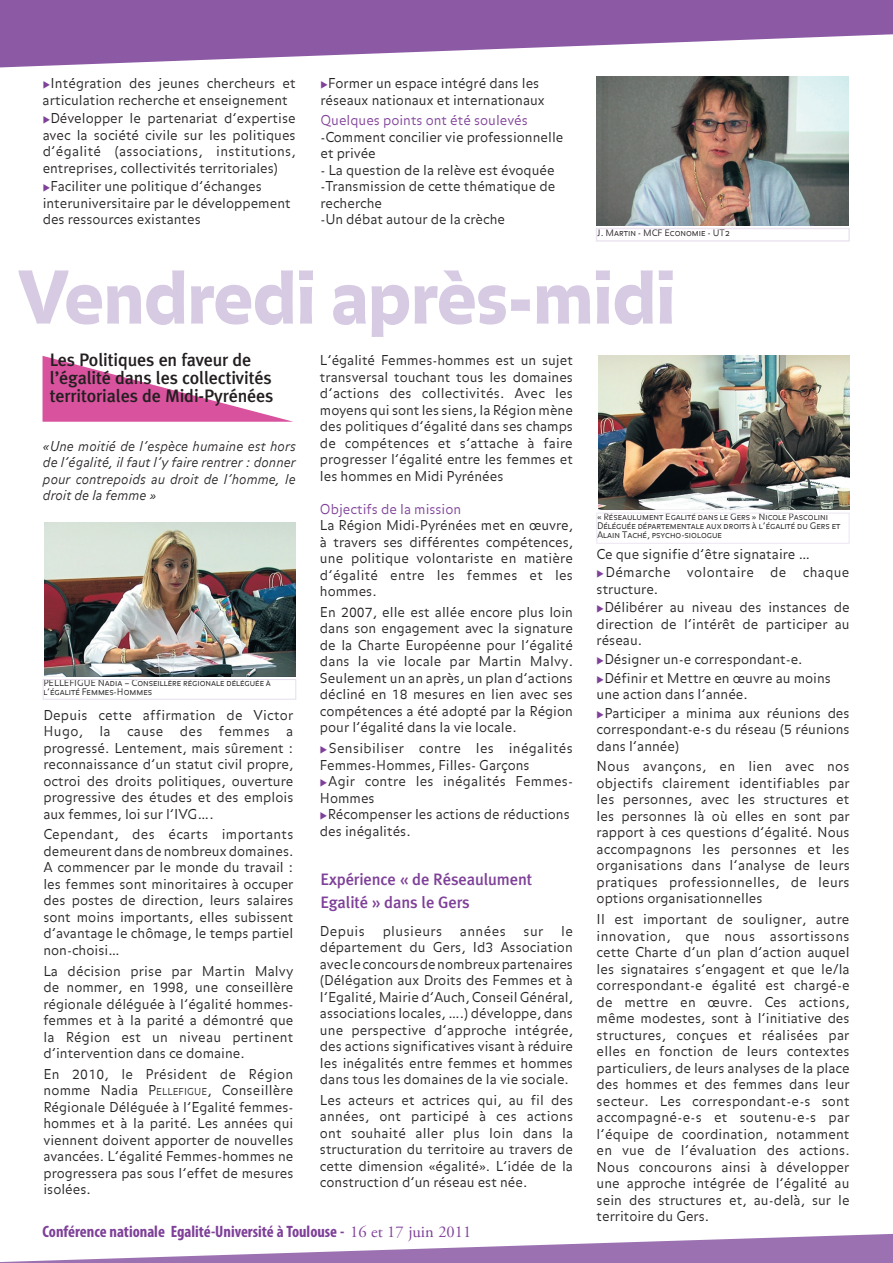
<style>
.page{position:relative;width:893px;height:1263px;background:#fff}
.page>*{position:absolute;margin:0;border:0;box-sizing:border-box;transform-origin:0 0}
.t1{font:900 72px "Balance";letter-spacing:-.015em;color:#d7cae3}
.t2{font:500 18px/18px "Meta Plus";letter-spacing:-.01em;color:#231f20}
.t3{font:700 condensed 16.5px "Myriad Pro";color:#7e4098}
.t4{font:500 16.5px/22.5px "Meta Plus";letter-spacing:-.01em;color:#7e4098}
.t5{font:300 13.5px/16.5px "Balance";color:#231f20;text-align:justify}
.t6{font:italic 300 13.5px/16.5px "Balance";color:#231f20;text-align:justify}
.t7{font:300 13.5px/16.5px "Balance";letter-spacing:.02em;color:#231f20}
.t8{font:300 13.5px "Balance";color:#7e4098}
.t9{font:300 13.5px/16.5px "Balance";letter-spacing:.025em;color:#231f20}
.t10{font:300 13.5px "Balance";letter-spacing:.03em;color:#231f20}
.t11{font:9px/9px "Balance Light Caps";color:#231f20}
.s1{color:#7e4098}
.s2{font-family:"Balance";font-weight:300}
.s3{font-style:inherit}
.s4{font-size:9.45px}
.s5{font-family:"Adobe Garamond Pro";font-weight:400;font-stretch:normal}
</style>
<div class="page">
<div style="left:43px;top:679px;width:253px;height:20px;border:1px solid #e6deed"></div>
<img style="left:44px;top:522px;width:252px;height:155px">
<div style="left:597px;top:513px;width:252px;height:30px;border:1px solid #ece5f1"></div>
<img style="left:598px;top:356px;width:251px;height:154px">
<svg style="left:43px;top:356px;width:250px;height:66px"></svg>
<svg style="left:0;top:0;width:893px;height:67px;fill:#8c5aa5"></svg>
<svg style="left:0;top:1234px;width:893px;height:29px"></svg>
<img style="left:597px;top:77px;width:252px;height:149px">
<div style="left:596px;top:228px;width:254px;height:14px;border:2px solid #ece5f1"></div>
<p class="t5" style="left:43px;top:76px;width:255px"><span class="s1">◆</span>Intégration des jeunes chercheurs et articulation recherche et enseignement</p>
<p class="t5" style="left:43px;top:111px;width:255px"><span class="s1">◆</span>Développer le partenariat d’expertise avec la société civile sur les politiques d’égalité (associations, institutions, entreprises, collectivités territoriales)</p>
<p class="t5" style="left:43px;top:179px;width:249px;text-align:left"><span class="s1">◆</span>Faciliter une politique d’échanges interuniversitaire par le développement des ressources existantes</p>
<p class="t5" style="left:320px;top:76px;width:226px"><span class="s1">◆</span>Former un espace intégré dans les réseaux nationaux et internationaux</p>
<p class="t8" style="left:320px;top:113px;width:209px">Quelques points ont été soulevés</p>
<p class="t5" style="left:320px;top:130px;width:245px">-Comment concilier vie professionnelle et privée</p>
<p class="t5" style="left:320px;top:163px;width:236px;text-align:left">- La question de la relève est évoquée -Transmission de cette thématique de recherche<br>-Un débat autour de la crèche</p>
<p class="t11" style="left:597px;top:229px;width:134px">J. Martin - MCF Economie - UT2</p>
<h1 class="t1" style="left:18px;top:256px;width:659px">Vendredi après-midi</h1>
<h2 class="t2" style="left:50px;top:351px;width:225px">Les Politiques en faveur de l’égalité dans les collectivités territoriales de Midi-Pyrénées</h2>
<p class="t6" style="left:43px;top:438px;width:254px">«Une moitié de l’espèce humaine est hors de l’égalité, il faut l’y faire rentrer : donner pour contrepoids au droit de l’homme, le droit de la femme »</p>
<p class="t11" style="left:43px;top:679px;width:229px"><span class="s2">PELLEFIGUE</span> Nadia – Conseillère régionale déléguée à l’égalité Femmes-Hommes</p>
<p class="t5" style="left:43px;top:707px;width:251px">Depuis cette affirmation de Victor Hugo, la cause des femmes a progressé. Lentement, mais sûrement : reconnaissance d’un statut civil propre, octroi des droits politiques, ouverture progressive des études et des emplois aux femmes, loi sur l’IVG….</p>
<p class="t5" style="left:43px;top:827px;width:251px">Cependant, des écarts importants demeurent dans de nombreux domaines.<br>A commencer par le monde du travail : les femmes sont minoritaires à occuper des postes de direction, leurs salaires sont moins importants, elles subissent d’avantage le chômage, le temps partiel non-choisi…</p>
<p class="t5" style="left:43px;top:963px;width:252px">La décision prise par Martin Malvy de nommer, en 1998, une conseillère régionale déléguée à l’égalité hommes&shy;femmes et à la parité a démontré que la Région est un niveau pertinent d’intervention dans ce domaine.</p>
<p class="t5" style="left:43px;top:1066px;width:252px">En 2010, le Président de Région nomme Nadia <span class="s3">P</span><span class="s4">ELLEFIGUE</span>, Conseillère Régionale Déléguée à l’Egalité femmes&shy;hommes et à la parité. Les années qui viennent doivent apporter de nouvelles avancées. L’égalité Femmes-hommes ne progressera pas sous l’effet de mesures isolées.</p>
<p class="t5" style="left:320px;top:353px;width:255px">L’égalité Femmes-hommes est un sujet transversal touchant tous les domaines d’actions des collectivités. Avec les moyens qui sont les siens, la Région mène des politiques d’égalité dans ses champs de compétences et s’attache à faire progresser l’égalité entre les femmes et les hommes en Midi Pyrénées</p>
<p class="t8" style="left:320px;top:501px;width:143px">Objectifs de la mission</p>
<p class="t5" style="left:320px;top:518px;width:255px">La Région Midi-Pyrénées met en œuvre, à travers ses différentes compétences, une politique volontariste en matière d’égalité entre les femmes et les hommes.</p>
<p class="t5" style="left:320px;top:604px;width:255px">En 2007, elle est allée encore plus loin dans son engagement avec la signature de la Charte Européenne pour l’égalité dans la vie locale par Martin Malvy.<br>Seulement un an après, un plan d’actions décliné en 18 mesures en lien avec ses compétences a été adopté par la Région pour l’égalité dans la vie locale.</p>
<p class="t7" style="left:320px;top:741px;width:254px"><span class="s1">◆</span>Sensibiliser contre les inégalités<br>Femmes-Hommes, Filles- Garçons</p>
<p class="t5" style="left:320px;top:774px;width:255px"><span class="s1">◆</span>Agir contre les inégalités Femmes-<br>Hommes</p>
<p class="t5" style="left:320px;top:807px;width:251px"><span class="s1">◆</span>Récompenser les actions de réductions des inégalités.</p>
<p class="t4" style="left:320px;top:868px;width:213px">Expérience « de Réseaulument<br>Egalité » dans le Gers</p>
<p class="t5" style="left:320px;top:923px;width:255px;text-indent:241px">le département du Gers, Id3 Association avec le concours de nombreux partenaires (Délégation aux Droits des Femmes et à l’Egalité, Mairie d’Auch, Conseil Général, associations locales, ….) développe, dans une perspective d’approche intégrée, des actions significatives visant à réduire les inégalités entre femmes et hommes dans tous les domaines de la vie sociale.</p>
<p class="t5" style="left:320px;top:1093px;width:255px">Les acteurs et actrices qui, au fil des années, ont participé à ces actions ont souhaité aller plus loin dans la structuration du territoire au travers de cette dimension «égalité». L’idée de la construction d’un réseau est née.</p>
<p class="t5" style="left:320px;top:923px;width:46px">Depuis</p>
<p class="t10" style="left:383px;top:923px;width:61px">plusieurs</p>
<p class="t5" style="left:460px;top:923px;width:47px">années</p>
<p class="t5" style="left:524px;top:923px;width:21px">sur</p>
<p class="t3" style="left:43px;top:1221px;width:430px">Conférence nationale Egalité-Université à Toulouse - <span class="s5">16 et 17 juin 2011</span></p>
<p class="t11" style="left:597px;top:513px;width:245px">« Réseaulument Egalité dans le Gers » Nicole Pascolini<br>Déléguée départementale aux droits à l’égalité du Gers et<br>Alain Taché, psycho-siologue</p>
<p class="t5" style="left:597px;top:546px;width:215px">Ce que signifie d’être signataire …</p>
<p class="t9" style="left:597px;top:565px;width:254px"><span class="s1">◆</span>Démarche volontaire de chaque structure.</p>
<p class="t5" style="left:597px;top:600px;width:255px"><span class="s1">◆</span>Délibérer au niveau des instances de direction de l’intérêt de participer au réseau.</p>
<p class="t5" style="left:597px;top:652px;width:207px"><span class="s1">◆</span>Désigner un-e correspondant-e.</p>
<p class="t5" style="left:597px;top:670px;width:236px"><span class="s1">◆</span>Définir et Mettre en œuvre au moins une action dans l’année.</p>
<p class="t5" style="left:597px;top:705px;width:255px"><span class="s1">◆</span>Participer a minima aux réunions des correspondant-e-s du réseau (5 réunions dans l’année)</p>
<p class="t5" style="left:597px;top:759px;width:255px">Nous avançons, en lien avec nos objectifs clairement identifiables par les personnes, avec les structures et les personnes là où elles en sont par rapport à ces questions d’égalité. Nous accompagnons les personnes et les organisations dans l’analyse de leurs pratiques professionnelles, de leurs options organisationnelles</p>
<p class="t5" style="left:597px;top:912px;width:255px">Il est important de souligner, autre innovation, que nous assortissons cette Charte d’un plan d’action auquel les signataires s’engagent et que le/la correspondant-e égalité est chargé-e de mettre en œuvre. Ces actions, même modestes, sont à l’initiative des structures, conçues et réalisées par elles en fonction de leurs contextes particuliers, de leurs analyses de la place des hommes et des femmes dans leur secteur. Les correspondant-e-s sont accompagné-e-s et soutenu-e-s par l’équipe de coordination, notamment en vue de l’évaluation des actions.<br>Nous concourons ainsi à développer une approche intégrée de l’égalité au sein des structures et, au-delà, sur le territoire du Gers.</p>
</div>
